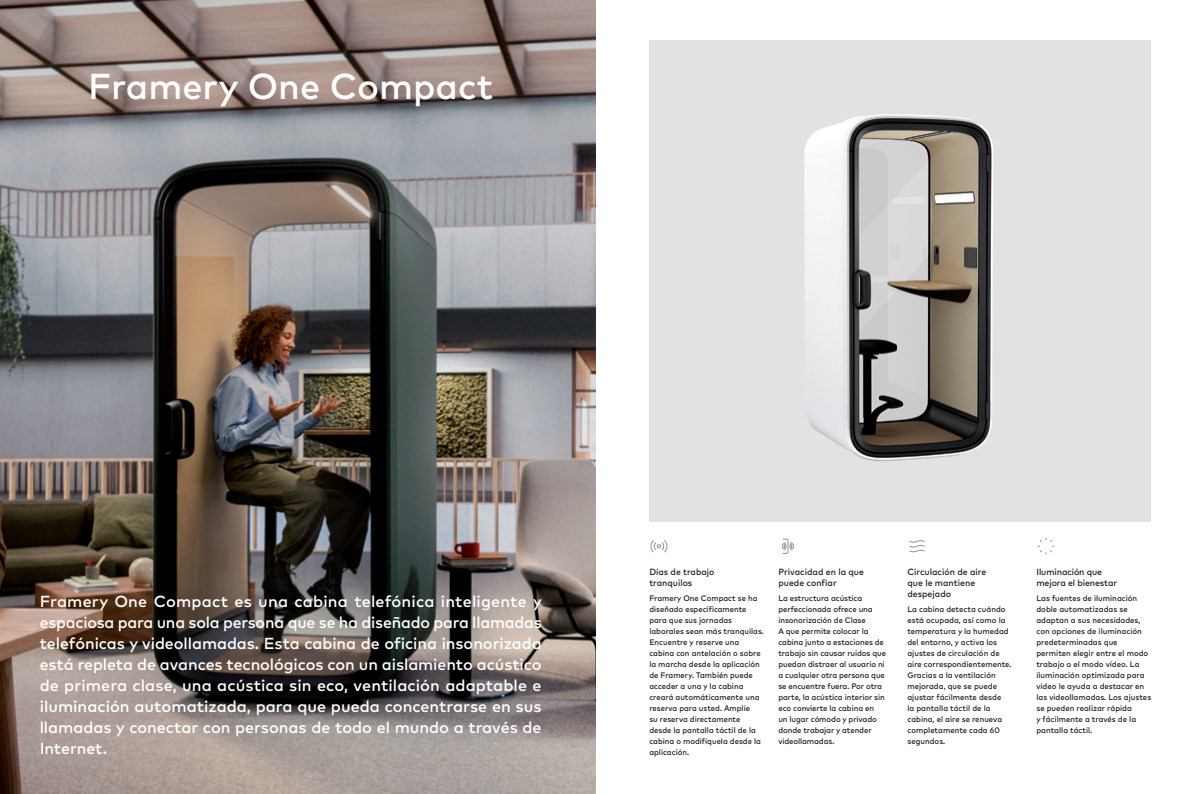
<style>
.page{position:relative;width:1191px;height:794px;background:#fff}
.page>*{position:absolute;margin:0;border:0;box-sizing:border-box;transform-origin:0 0}
.t1{font:500 36px "Mark Pro";color:#fff}
.t2{font:500 16px/21px "Mark Pro";color:#fff;text-align:justify}
.t3{font:500 9px/11px "Mark Pro";color:#231f20}
.t4{font:500 9px/11px "Mark Pro";color:#231f20;scale:.96 1}
.t5{font:500 8px/11px "Mark Pro";color:#231f20}
.t6{font:500 8px/11px "Mark Pro";color:#231f20;scale:.96 1}
</style>
<div class="page">
<img style="left:0;top:0;width:595px;height:794px">
<div style="left:649px;top:41px;width:502px;height:481px;background:#e1e2e4"></div>
<img style="left:804px;top:114px;width:189px;height:347px">
<svg style="left:781px;top:538px;width:14px;height:16px"></svg>
<svg style="left:650px;top:540px;width:18px;height:13px"></svg>
<svg style="left:909px;top:540px;width:16px;height:13px"></svg>
<svg style="left:1037px;top:538px;width:17px;height:17px"></svg>
<h1 class="t1" style="left:88px;top:59px;width:406px">Framery One Compact</h1>
<p class="t2" style="left:40px;top:590px;width:504px">Framery One Compact es una cabina telefónica inteligente y espaciosa para una sola persona que se ha diseñado para llamadas telefónicas y videollamadas. Esta cabina de oficina insonorizada está repleta de avances tecnológicos con un aislamiento acústico de primera clase, una acústica sin eco, ventilación adaptable e iluminación automatizada, para que pueda concentrarse en sus llamadas y conectar con personas de todo el mundo a través de Internet.</p>
<p class="t4" style="left:649px;top:565px;width:69px">Días de trabajo tranquilos</p>
<p class="t6" style="left:649px;top:592px;width:121px">Framery One Compact se ha diseñado específicamente para que sus jornadas laborales sean más tranquilas.<br>Encuentre y reserve una cabina con antelación o sobre la marcha desde la aplicación de Framery. También puede acceder a una y la cabina creará automáticamente una reserva para usted. Amplíe<br>su reserva directamente desde la pantalla táctil de la cabina o modifíquela desde la aplicación.</p>
<p class="t3" style="left:778px;top:565px;width:87px">Privacidad en la que puede confiar</p>
<p class="t5" style="left:778px;top:592px;width:109px">La estructura acústica perfeccionada ofrece una insonorización de Clase<br>A que permite colocar la cabina junto a estaciones de trabajo sin causar ruidos que puedan distraer al usuario ni a cualquier otra persona que se encuentre fuera. Por otra parte, la acústica interior sin eco convierte la cabina en<br>un lugar cómodo y privado donde trabajar y atender videollamadas.</p>
<p class="t3" style="left:907px;top:565px;width:80px">Circulación de aire que le mantiene despejado</p>
<p class="t5" style="left:907px;top:603px;width:106px">La cabina detecta cuándo está ocupada, así como la temperatura y la humedad del entorno, y activa los ajustes de circulación de aire correspondientemente.<br>Gracias a la ventilación mejorada, que se puede ajustar fácilmente desde<br>la pantalla táctil de la cabina, el aire se renueva completamente cada 60 segundos.</p>
<p class="t3" style="left:1036px;top:565px;width:82px">Iluminación que mejora el bienestar</p>
<p class="t5" style="left:1036px;top:592px;width:116px">Las fuentes de iluminación doble automatizadas se adaptan a sus necesidades, con opciones de iluminación predeterminadas que permiten elegir entre el modo trabajo o el modo vídeo. La iluminación optimizada para vídeo le ayuda a destacar en las videollamadas. Los ajustes se pueden realizar rápida<br>y fácilmente a través de la pantalla táctil.</p>
</div>
